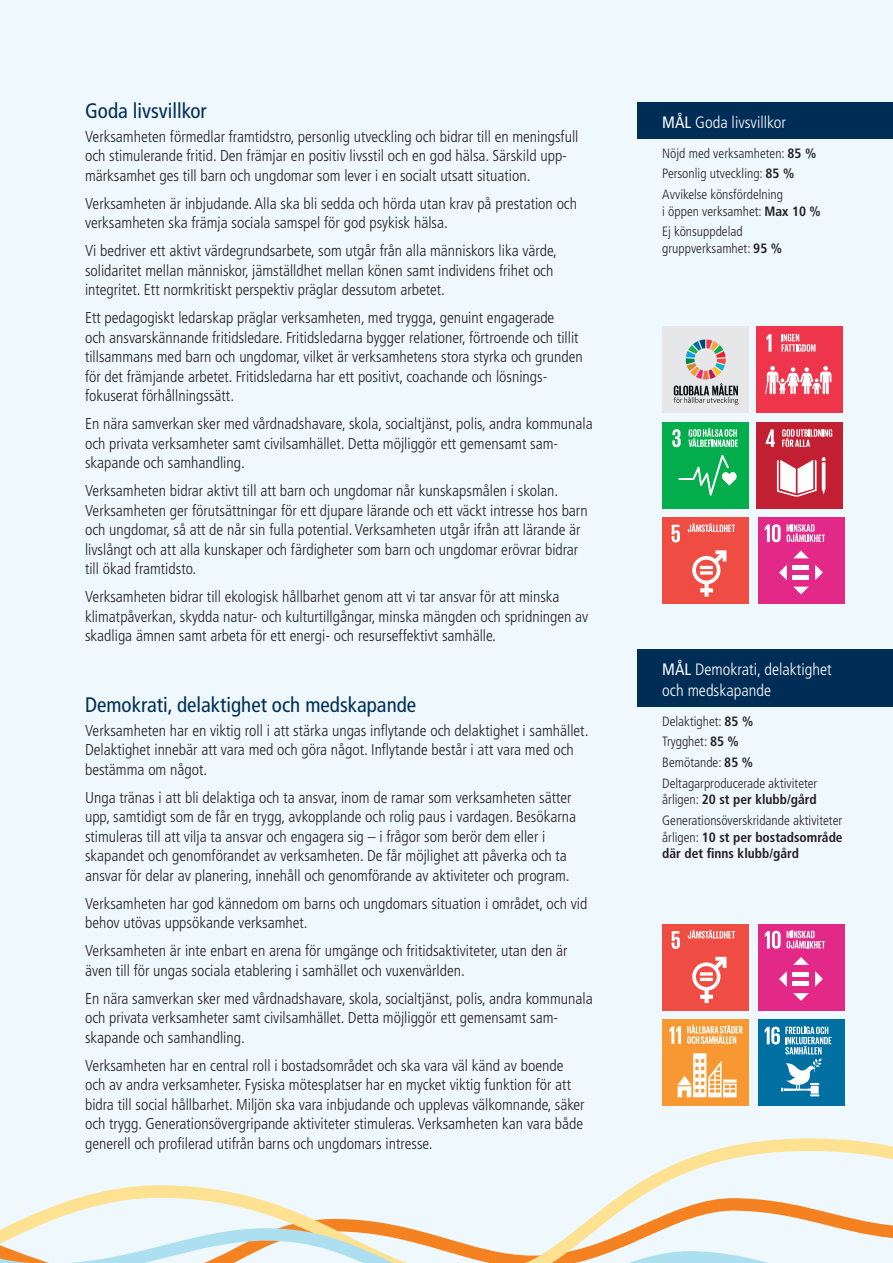
<style>
.page{position:relative;width:893px;height:1263px;background:#eef8fd}
.page>*{position:absolute;margin:0;border:0;box-sizing:border-box;transform-origin:0 0}
.t1{font:condensed 21px "Frutiger LT Std";color:#002d56}
.t2{font:300 condensed 16.5px/21px "Frutiger LT Std";color:#fff}
.t3{font:300 condensed 15.75px/19.5px "Frutiger LT Std";color:#231f20}
.t4{font:300 condensed 13.5px/20.7px "Frutiger LT Std";color:#231f20}
.t5{font:700 condensed 13.5px/16.5px "Frutiger LT Std";color:#231f20}
.s1{font-weight:400}
.s2{font-weight:700}
.s3{font-weight:300}
</style>
<div class="page">
<div style="left:638px;top:102px;width:255px;height:36px;background:#002d56"></div>
<svg style="left:37px;top:1138px;width:856px;height:75px"></svg>
<svg style="left:0;top:1213px;width:893px;height:50px"></svg>
<div style="left:638px;top:649px;width:255px;height:58px;background:#002d56"></div>
<div style="left:756px;top:327px;width:87px;height:86px;background:#ee354c"></div>
<svg style="left:766px;top:334px;width:5px;height:18px"></svg>
<svg style="left:765px;top:366px;width:66px;height:29px"></svg>
<svg style="left:782px;top:334px;width:33px;height:18px"></svg>
<div style="left:662px;top:422px;width:87px;height:86px;background:#03ad4c"></div>
<svg style="left:672px;top:429px;width:9px;height:18px"></svg>
<svg style="left:678px;top:455px;width:59px;height:41px"></svg>
<svg style="left:688px;top:428px;width:50px;height:19px"></svg>
<div style="left:756px;top:422px;width:87px;height:86px;background:#c21f32"></div>
<svg style="left:766px;top:429px;width:9px;height:18px"></svg>
<svg style="left:777px;top:457px;width:48px;height:40px"></svg>
<svg style="left:782px;top:429px;width:50px;height:18px"></svg>
<div style="left:662px;top:517px;width:87px;height:87px;background:#ef4d43"></div>
<svg style="left:672px;top:525px;width:8px;height:17px"></svg>
<svg style="left:692px;top:550px;width:34px;height:47px"></svg>
<svg style="left:700px;top:571px;width:13px;height:4px"></svg>
<svg style="left:688px;top:523px;width:47px;height:9px"></svg>
<div style="left:758px;top:517px;width:86px;height:87px;background:#e22987"></div>
<svg style="left:765px;top:524px;width:16px;height:18px"></svg>
<svg style="left:779px;top:565px;width:8px;height:15px"></svg>
<svg style="left:815px;top:565px;width:8px;height:15px"></svg>
<svg style="left:793px;top:550px;width:16px;height:8px"></svg>
<svg style="left:793px;top:587px;width:16px;height:7px"></svg>
<div style="left:792px;top:565px;width:17px;height:5px;background:#fff"></div>
<div style="left:792px;top:575px;width:17px;height:5px;background:#fff"></div>
<svg style="left:787px;top:524px;width:38px;height:18px"></svg>
<div style="left:662px;top:327px;width:87px;height:86px;background:#e6e7e9"></div>
<svg style="left:673px;top:339px;width:65px;height:66px"></svg>
<div style="left:662px;top:924px;width:87px;height:86px;background:#ef4d43"></div>
<svg style="left:672px;top:931px;width:8px;height:18px"></svg>
<svg style="left:692px;top:957px;width:34px;height:46px"></svg>
<svg style="left:688px;top:930px;width:47px;height:8px"></svg>
<div style="left:758px;top:924px;width:86px;height:86px;background:#e22987"></div>
<svg style="left:765px;top:931px;width:16px;height:18px"></svg>
<svg style="left:779px;top:971px;width:8px;height:16px"></svg>
<svg style="left:815px;top:971px;width:8px;height:16px"></svg>
<svg style="left:793px;top:957px;width:16px;height:8px"></svg>
<svg style="left:793px;top:993px;width:16px;height:8px"></svg>
<hr style="left:792px;top:972px;width:17px;height:4px;background:#fff">
<div style="left:792px;top:981px;width:17px;height:5px;background:#fff"></div>
<svg style="left:787px;top:931px;width:38px;height:17px"></svg>
<div style="left:662px;top:1019px;width:87px;height:87px;background:#f79832"></div>
<svg style="left:669px;top:1026px;width:12px;height:18px"></svg>
<svg style="left:678px;top:1053px;width:59px;height:44px"></svg>
<svg style="left:687px;top:1024px;width:56px;height:20px"></svg>
<div style="left:758px;top:1019px;width:86px;height:87px;background:#0070a3"></div>
<svg style="left:765px;top:1027px;width:66px;height:70px"></svg>
<h1 class="t1" style="left:85px;top:98px;width:123px">Goda livsvillkor</h1>
<p class="t3" style="left:85px;top:127px;width:495px">Verksamheten förmedlar framtidstro, personlig utveckling och bidrar till en meningsfull och stimulerande fritid. Den främjar en positiv livsstil och en god hälsa. Särskild upp&shy;märksamhet ges till barn och ungdomar som lever i en socialt utsatt situation.</p>
<p class="t3" style="left:85px;top:194px;width:494px">Verksamheten är inbjudande. Alla ska bli sedda och hörda utan krav på prestation och verksamheten ska främja sociala samspel för god psykisk hälsa.</p>
<p class="t3" style="left:85px;top:241px;width:473px">Vi bedriver ett aktivt värdegrundsarbete, som utgår från alla människors lika värde, solidaritet mellan människor, jämställdhet mellan könen samt individens frihet och integritet. Ett normkritiskt perspektiv präglar dessutom arbetet.</p>
<p class="t3" style="left:85px;top:308px;width:499px">Ett pedagogiskt ledarskap präglar verksamheten, med trygga, genuint engagerade<br>och ansvarskännande fritidsledare. Fritidsledarna bygger relationer, förtroende och tillit tillsammans med barn och ungdomar, vilket är verksamhetens stora styrka och grunden för det främjande arbetet. Fritidsledarna har ett positivt, coachande och lösnings&shy;fokuserat förhållningssätt.</p>
<p class="t3" style="left:85px;top:414px;width:509px">En nära samverkan sker med vårdnadshavare, skola, socialtjänst, polis, andra kommunala och privata verksamheter samt civilsamhället. Detta möjliggör ett gemensamt sam&shy;skapande och samhandling.</p>
<p class="t3" style="left:85px;top:481px;width:504px">Verksamheten bidrar aktivt till att barn och ungdomar når kunskapsmålen i skolan.<br>Verksamheten ger förutsättningar för ett djupare lärande och ett väckt intresse hos barn och ungdomar, så att de når sin fulla potential. Verksamheten utgår ifrån att lärande är livslångt och att alla kunskaper och färdigheter som barn och ungdomar erövrar bidrar till ökad framtidsto.</p>
<p class="t3" style="left:85px;top:587px;width:505px">Verksamheten bidrar till ekologisk hållbarhet genom att vi tar ansvar för att minska klimatpåverkan, skydda natur- och kulturtillgångar, minska mängden och spridningen av skadliga ämnen samt arbeta för ett energi- och resurseffektivt samhälle.</p>
<h1 class="t1" style="left:85px;top:692px;width:333px">Demokrati, delaktighet och medskapande</h1>
<p class="t3" style="left:85px;top:721px;width:505px">Verksamheten har en viktig roll i att stärka ungas inflytande och delaktighet i samhället.<br>Delaktighet innebär att vara med och göra något. Inflytande består i att vara med och bestämma om något.</p>
<p class="t3" style="left:85px;top:788px;width:493px">Unga tränas i att bli delaktiga och ta ansvar, inom de ramar som verksamheten sätter upp, samtidigt som de får en trygg, avkopplande och rolig paus i vardagen. Besökarna stimuleras till att vilja ta ansvar och engagera sig – i frågor som berör dem eller i skapandet och genomförandet av verksamheten. De får möjlighet att påverka och ta ansvar för delar av planering, innehåll och genomförande av aktiviteter och program.</p>
<p class="t3" style="left:85px;top:894px;width:504px">Verksamheten har god kännedom om barns och ungdomars situation i området, och vid behov utövas uppsökande verksamhet.</p>
<p class="t3" style="left:85px;top:941px;width:484px">Verksamheten är inte enbart en arena för umgänge och fritidsaktiviteter, utan den är även till för ungas sociala etablering i samhället och vuxenvärlden.</p>
<p class="t3" style="left:85px;top:989px;width:509px">En nära samverkan sker med vårdnadshavare, skola, socialtjänst, polis, andra kommunala och privata verksamheter samt civilsamhället. Detta möjliggör ett gemensamt sam&shy;skapande och samhandling.</p>
<p class="t3" style="left:85px;top:1056px;width:501px">Verksamheten har en central roll i bostadsområdet och ska vara väl känd av boende och av andra verksamheter. Fysiska mötesplatser har en mycket viktig funktion för att bidra till social hållbarhet. Miljön ska vara inbjudande och upplevas välkomnande, säker och trygg. Generationsövergripande aktiviteter stimuleras. Verksamheten kan vara både generell och profilerad utifrån barns och ungdomars intresse.</p>
<p class="t2" style="left:662px;top:112px;width:125px"><span class="s1">MÅL</span> Goda livsvillkor</p>
<p class="t4" style="left:662px;top:143px;width:156px">Nöjd med verksamheten: <span class="s2">85 %<br></span>Personlig utveckling: <span class="s2">85 %<br></span>Avvikelse könsfördelning</p>
<p class="t4" style="left:662px;top:201px;width:160px">i öppen verksamhet: <span class="s2">Max 10 %<br></span>Ej könsuppdelad</p>
<p class="t4" style="left:662px;top:238px;width:121px">gruppverksamhet: <span class="s2">95 %</span></p>
<p class="t2" style="left:662px;top:659px;width:171px"><span class="s1">MÅL</span> Demokrati, delaktighet och medskapande</p>
<p class="t4" style="left:662px;top:711px;width:157px">Delaktighet: <span class="s2">85 %<br></span>Trygghet: <span class="s2">85 %<br></span>Bemötande: <span class="s2">85 %<br></span>Deltagarproducerade aktiviteter</p>
<p class="t4" style="left:662px;top:789px;width:181px">årligen: <span class="s2">20 st per klubb/gård<br></span>Generationsöverskridande aktiviteter</p>
<p class="t5" style="left:662px;top:828px;width:182px"><span class="s3">årligen:</span> 10 st per bostadsområde där det finns klubb/gård</p>
</div>
